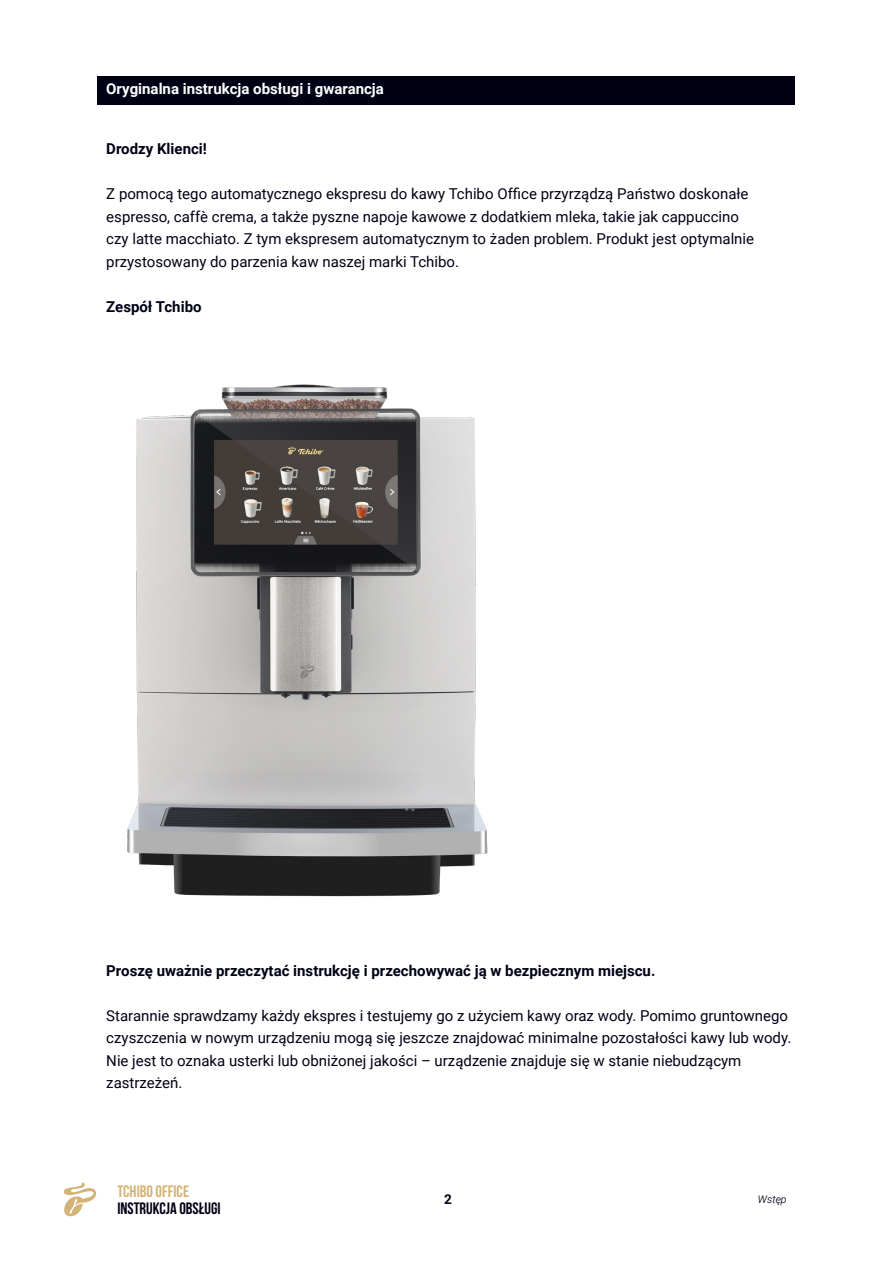
<style>
.page{position:relative;width:893px;height:1263px;background:#fff}
.page>*{position:absolute;margin:0;border:0;box-sizing:border-box;transform-origin:0 0}
.t1{font:700 16.5px "Bebas Neue";color:#000015}
.t2{font:700 16.5px "Bebas Neue";color:#d3b377}
.t3{font:15px/22.5px "Roboto";color:#000015}
.t4{font:700 15px "Roboto";color:#000015}
.Headline_schwarz{font:700 15px "Roboto";color:#fff}
.t5{font:700 13.5px "Roboto";color:#000015}
.t6{font:italic 10.5px "Roboto";color:#000015}
</style>
<div class="page">
<svg style="left:64px;top:1182px;width:32px;height:34px"></svg>
<div style="left:98px;top:77px;width:697px;height:28px;background:#000015"></div>
<img style="left:127px;top:384px;width:361px;height:513px">
<p class="Headline_schwarz" style="left:106px;top:78px;width:279px">Oryginalna instrukcja obsługi i gwarancja</p>
<p class="t4" style="left:106px;top:138px;width:102px">Drodzy Klienci!</p>
<p class="t3" style="left:106px;top:182px;width:649px">Z pomocą tego automatycznego ekspresu do kawy Tchibo Office przyrządzą Państwo doskonałe espresso, caffè crema, a także pyszne napoje kawowe z dodatkiem mleka, takie jak cappuccino czy latte macchiato. Z tym ekspresem automatycznym to żaden problem. Produkt jest optymalnie przystosowany do parzenia kaw naszej marki Tchibo.</p>
<p class="t4" style="left:106px;top:296px;width:97px">Zespół Tchibo</p>
<p class="t4" style="left:106px;top:960px;width:551px">Proszę uważnie przeczytać instrukcję i przechowywać ją w bezpiecznym miejscu.</p>
<p class="t3" style="left:106px;top:1004px;width:686px">Starannie sprawdzamy każdy ekspres i testujemy go z użyciem kawy oraz wody. Pomimo gruntownego czyszczenia w nowym urządzeniu mogą się jeszcze znajdować minimalne pozostałości kawy lub wody.<br>Nie jest to oznaka usterki lub obniżonej jakości – urządzenie znajduje się w stanie niebudzącym zastrzeżeń.</p>
<p class="t2" style="left:117px;top:1182px;width:73px">TCHIBO OFFICE</p>
<p class="t1" style="left:117px;top:1199px;width:105px">INSTRUKCJA OBSŁUGI</p>
<p class="t5" style="left:444px;top:1190px;width:9px">2</p>
<p class="t6" style="left:758px;top:1192px;width:30px">Wstęp</p>
</div>
